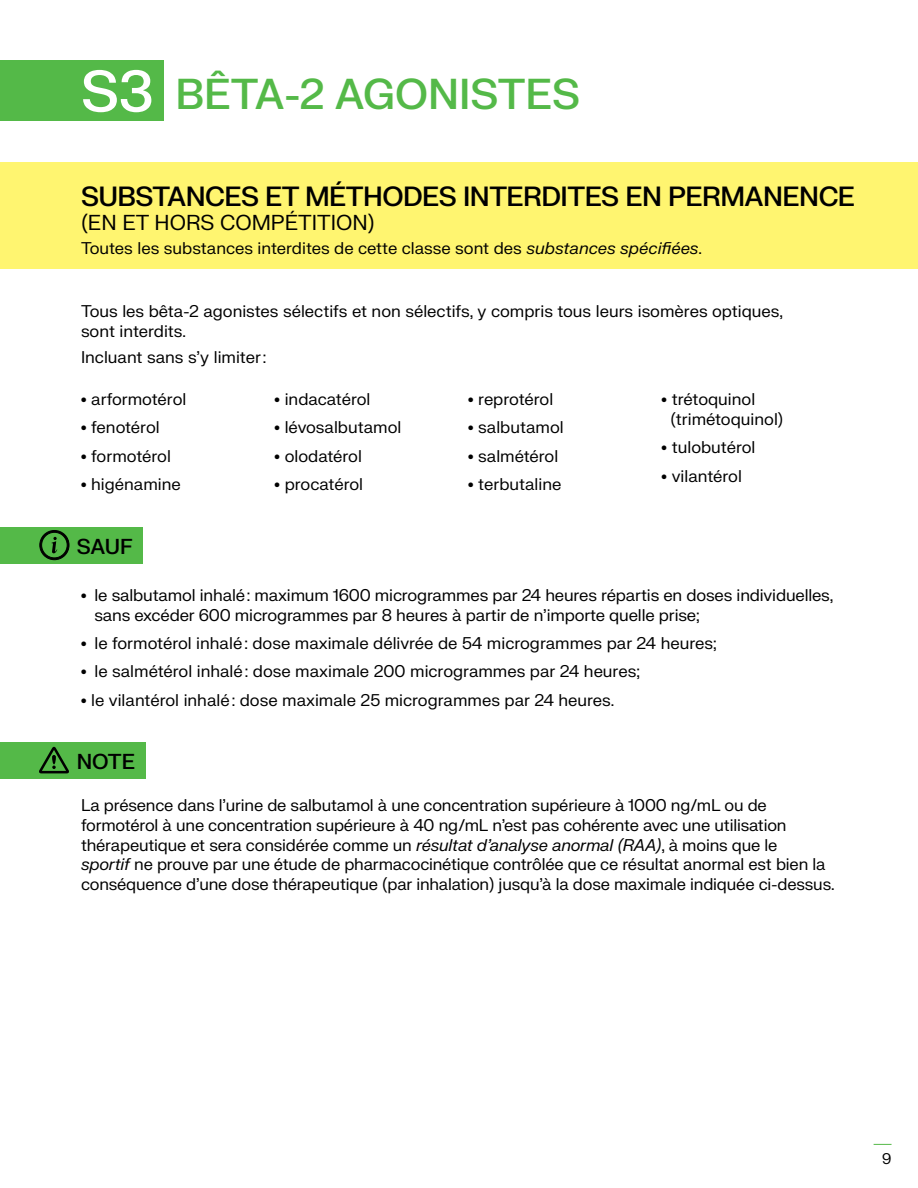
<style>
.page{position:relative;width:918px;height:1188px;background:#fff}
.page>*{position:absolute;margin:0;border:0;box-sizing:border-box;transform-origin:0 0}
.t1{font:100 57px "FK Grotesk Neue";color:#fff}
.t2{font:100 42px "FK Grotesk Neue";color:#54b948}
.t3{font:100 27px "FK Grotesk Neue";letter-spacing:-.02em;color:#000}
.t4{font:100 21px "FK Grotesk Neue";color:#000}
.t5{font:100 16.5px/19.8px "FK Grotesk Neue";letter-spacing:-.01em;color:#000}
.t6{font:100 15px "FK Grotesk Neue";color:#000}
</style>
<div class="page">
<svg style="left:874px;top:1144px;width:18px;height:1px"></svg>
<div style="left:0;top:60px;width:164px;height:61px;background:#54b948"></div>
<div style="left:0;top:742px;width:146px;height:37px;background:#54b948"></div>
<svg style="left:39px;top:747px;width:30px;height:26px"></svg>
<div style="left:0;top:527px;width:143px;height:37px;background:#54b948"></div>
<svg style="left:39px;top:530px;width:31px;height:30px"></svg>
<div style="left:0;top:162px;width:918px;height:107px;background:#fff570"></div>
<h1 class="t1" style="left:81px;top:50px;width:74px">S3</h1>
<h2 class="t2" style="left:176px;top:64px;width:406px">BÊTA-2 AGONISTES</h2>
<h3 class="t3" style="left:81px;top:177px;width:776px">SUBSTANCES ET MÉTHODES INTERDITES EN PERMANENCE</h3>
<p class="t4" style="left:81px;top:208px;width:295px">(EN ET HORS COMPÉTITION)</p>
<p class="t5" style="left:81px;top:238px;width:623px">Toutes les substances interdites de cette classe sont des substances spécifiées.</p>
<p class="t5" style="left:81px;top:300px;width:704px">Tous les bêta-2 agonistes sélectifs et non sélectifs, y compris tous leurs isomères optiques, sont interdits.</p>
<p class="t5" style="left:81px;top:347px;width:187px">Incluant sans s’y limiter:</p>
<p class="t5" style="left:81px;top:388px;width:107px"><sup>•</sup> arformotérol</p>
<p class="t5" style="left:81px;top:417px;width:80px"><sup>•</sup> fenotérol</p>
<p class="t5" style="left:81px;top:445px;width:91px"><sup>•</sup> formotérol</p>
<p class="t5" style="left:81px;top:473px;width:101px"><sup>•</sup> higénamine</p>
<p class="t5" style="left:274px;top:388px;width:98px"><sup>•</sup> indacatérol</p>
<p class="t5" style="left:274px;top:417px;width:128px"><sup>•</sup> lévosalbutamol</p>
<p class="t5" style="left:274px;top:445px;width:89px"><sup>•</sup> olodatérol</p>
<p class="t5" style="left:274px;top:473px;width:90px"><sup>•</sup> procatérol</p>
<p class="t5" style="left:468px;top:388px;width:87px"><sup>•</sup> reprotérol</p>
<p class="t5" style="left:468px;top:417px;width:97px"><sup>•</sup> salbutamol</p>
<p class="t5" style="left:468px;top:445px;width:92px"><sup>•</sup> salmétérol</p>
<p class="t5" style="left:468px;top:473px;width:95px"><sup>•</sup> terbutaline</p>
<p class="t5" style="left:670px;top:388px;width:114px;text-indent:-9px"><sup>•</sup> trétoquinol (trimétoquinol)</p>
<p class="t5" style="left:662px;top:437px;width:96px"><sup>•</sup> tulobutérol</p>
<p class="t5" style="left:662px;top:465px;width:82px"><sup>•</sup> vilantérol</p>
<p class="t4" style="left:77px;top:531px;width:58px">SAUF</p>
<p class="t5" style="left:94px;top:584px;width:740px;text-indent:-14px"><sup>•</sup> le salbutamol inhalé: maximum 1600 microgrammes par 24 heures répartis en doses individuelles, sans excéder 600 microgrammes par 8 heures à partir de n’importe quelle prise;</p>
<p class="t5" style="left:81px;top:632px;width:637px"><sup>•</sup> le formotérol inhalé: dose maximale délivrée de 54 microgrammes par 24 heures;</p>
<p class="t5" style="left:81px;top:661px;width:560px"><sup>•</sup> le salmétérol inhalé: dose maximale 200 microgrammes par 24 heures;</p>
<p class="t5" style="left:81px;top:689px;width:535px"><sup>•</sup> le vilantérol inhalé: dose maximale 25 microgrammes par 24 heures.</p>
<p class="t4" style="left:77px;top:746px;width:60px">NOTE</p>
<p class="t5" style="left:81px;top:794px;width:755px">La présence dans l’urine de salbutamol à une concentration supérieure à 1000 ng/mL ou de formotérol à une concentration supérieure à 40 ng/mL n’est pas cohérente avec une utilisation thérapeutique et sera considérée comme un résultat d’analyse anormal (RAA), à moins que le<br>sportif ne prouve par une étude de pharmacocinétique contrôlée que ce résultat anormal est bien la conséquence d’une dose thérapeutique (par inhalation) jusqu’à la dose maximale indiquée ci-dessus.</p>
<p class="t6" style="left:882px;top:1148px;width:11px">9</p>
</div>
